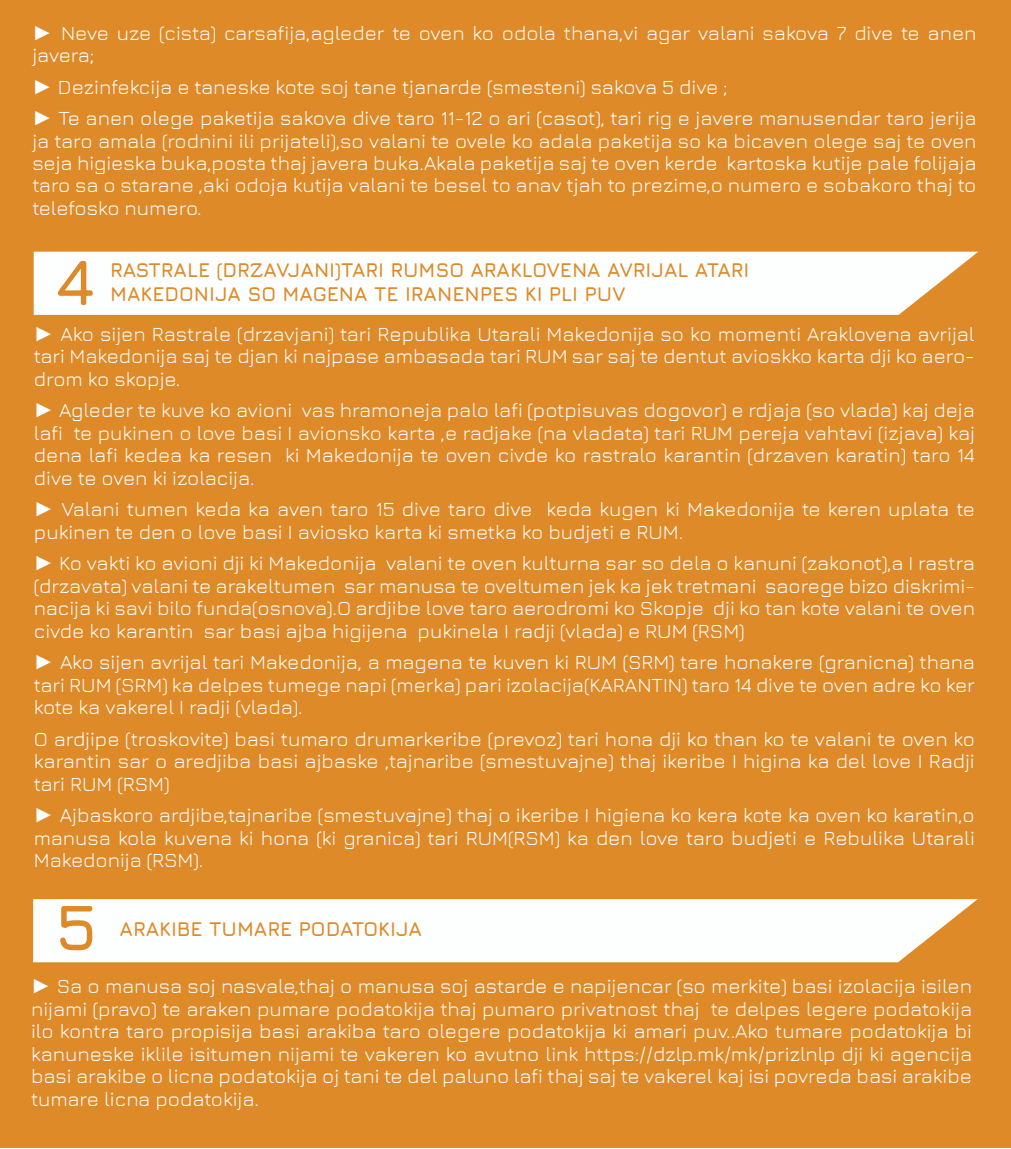
<style>
.page{position:relative;width:1011px;height:1149px;background:#fff}
.page>*{position:absolute;margin:0;border:0;box-sizing:border-box;transform-origin:0 0}
.t1{font:700 65.25px "Jura";color:#de8a28}
.t2{font:20.25px/22.5px "Jura";color:#fdfefe;text-align:justify}
.t3{font:700 20.25px/24.3px "Jura";color:#de8a28}
.s1{font-family:"Arial"}
</style>
<div class="page">
<div style="left:0;top:0;width:1011px;height:1146px;background:#de8a28"></div>
<svg style="left:34px;top:251px;width:944px;height:64px;background:#fbf7f2"></svg>
<div style="left:33px;top:899px;width:945px;height:62px;background:#fdfefe"></div>
<p class="t2" style="left:32px;top:20px;width:946px"><span class="s1">►</span> Neve uze (cista) carsafija,agleder te oven ko odola thana,vi agar valani sakova 7 dive te anen javera;</p>
<p class="t2" style="left:32px;top:69px;width:946px;line-height:31.5px"><span class="s1">►</span> Dezinfekcija e taneske kote soj tane tjanarde (smesteni) sakova 5 dive ;<br><span class="s1">►</span> Te anen olege paketija sakova dive taro 11-12 o ari (casot), tari rig e javere manusendar taro jerija</p>
<p class="t2" style="left:32px;top:127px;width:946px">ja taro amala (rodnini ili prijateli),so valani te ovele ko adala paketija so ka bicaven olege saj te oven seja higieska buka,posta thaj javera buka.Akala paketija saj te oven kerde kartoska kutije pale folijaja taro sa o starane ,aki odoja kutija valani te besel to anav tjah to prezime,o numero e sobakoro thaj to telefosko numero.</p>
<h1 class="t1" style="left:55px;top:235px;width:42px">4</h1>
<p class="t3" style="left:110px;top:256px;width:641px">RASTRALE (DRZAVJANI)TARI RUMSO ARAKLOVENA AVRIJAL ATARI<br>MAKEDONIJA SO MAGENA TE IRANENPES KI PLI PUV</p>
<p class="t2" style="left:34px;top:321px;width:942px"><span class="s1">►</span> Ako sijen Rastrale (drzavjani) tari Republika Utarali Makedonija so ko momenti Araklovena avrijal tari Makedonija saj te djan ki najpase ambasada tari RUM sar saj te dentut avioskko karta dji ko aero&shy;drom ko skopje.</p>
<p class="t2" style="left:34px;top:397px;width:943px"><span class="s1">►</span> Agleder te kuve ko avioni vas hramoneja palo lafi (potpisuvas dogovor) e rdjaja (so vlada) kaj deja lafi te pukinen o love basi I avionsko karta ,e radjake (na vladata) tari RUM pereja vahtavi (izjava) kaj dena lafi kedea ka resen ki Makedonija te oven civde ko rastralo karantin (drzaven karatin) taro 14 dive te oven ki izolacija.</p>
<p class="t2" style="left:34px;top:496px;width:943px"><span class="s1">►</span> Valani tumen keda ka aven taro 15 dive taro dive keda kugen ki Makedonija te keren uplata te pukinen te den o love basi I aviosko karta ki smetka ko budjeti e RUM.</p>
<p class="t2" style="left:34px;top:550px;width:943px"><span class="s1">►</span> Ko vakti ko avioni dji ki Makedonija valani te oven kulturna sar so dela o kanuni (zakonot),a I rastra (drzavata) valani te arakeltumen sar manusa te oveltumen jek ka jek tretmani saorege bizo diskrimi&shy;nacija ki savi bilo funda(osnova).O ardjibe love taro aerodromi ko Skopje dji ko tan kote valani te oven civde ko karantin sar basi ajba higijena pukinela I radji (vlada) e RUM (RSM)</p>
<p class="t2" style="left:34px;top:649px;width:942px"><span class="s1">►</span> Ako sijen avrijal tari Makedonija, a magena te kuven ki RUM (SRM) tare honakere (granicna) thana tari RUM (SRM) ka delpes tumege napi (merka) pari izolacija(KARANTIN) taro 14 dive te oven adre ko ker kote ka vakerel I radji (vlada).</p>
<p class="t2" style="left:34px;top:725px;width:942px">O ardjipe (troskovite) basi tumaro drumarkeribe (prevoz) tari hona dji ko than ko te valani te oven ko karantin sar o aredjiba basi ajbaske ,tajnaribe (smestuvajne) thaj ikeribe I higina ka del love I Radji tari RUM (RSM)</p>
<p class="t2" style="left:34px;top:801px;width:942px"><span class="s1">►</span> Ajbaskoro ardjibe,tajnaribe (smestuvajne) thaj o ikeribe I higiena ko kera kote ka oven ko karatin,o manusa kola kuvena ki hona (ki granica) tari RUM(RSM) ka den love taro budjeti e Rebulika Utarali Makedonija (RSM).</p>
<h1 class="t1" style="left:55px;top:880px;width:45px">5</h1>
<p class="t3" style="left:120px;top:915px;width:304px">ARAKIBE TUMARE PODATOKIJA</p>
<p class="t2" style="left:31px;top:973px;width:943px"><span class="s1">►</span> Sa o manusa soj nasvale,thaj o manusa soj astarde e napijencar (so merkite) basi izolacija isilen nijami (pravo) te araken pumare podatokija thaj pumaro privatnost thaj te delpes legere podatokija ilo kontra taro propisija basi arakiba taro olegere podatokija ki amari puv..Ako tumare podatokija bi kanuneske iklile isitumen nijami te vakeren ko avutno link https://dzlp.mk/mk/prizlnlp dji ki agencija basi arakibe o licna podatokija oj tani te del paluno lafi thaj saj te vakerel kaj isi povreda basi arakibe tumare licna podatokija.</p>
</div>
